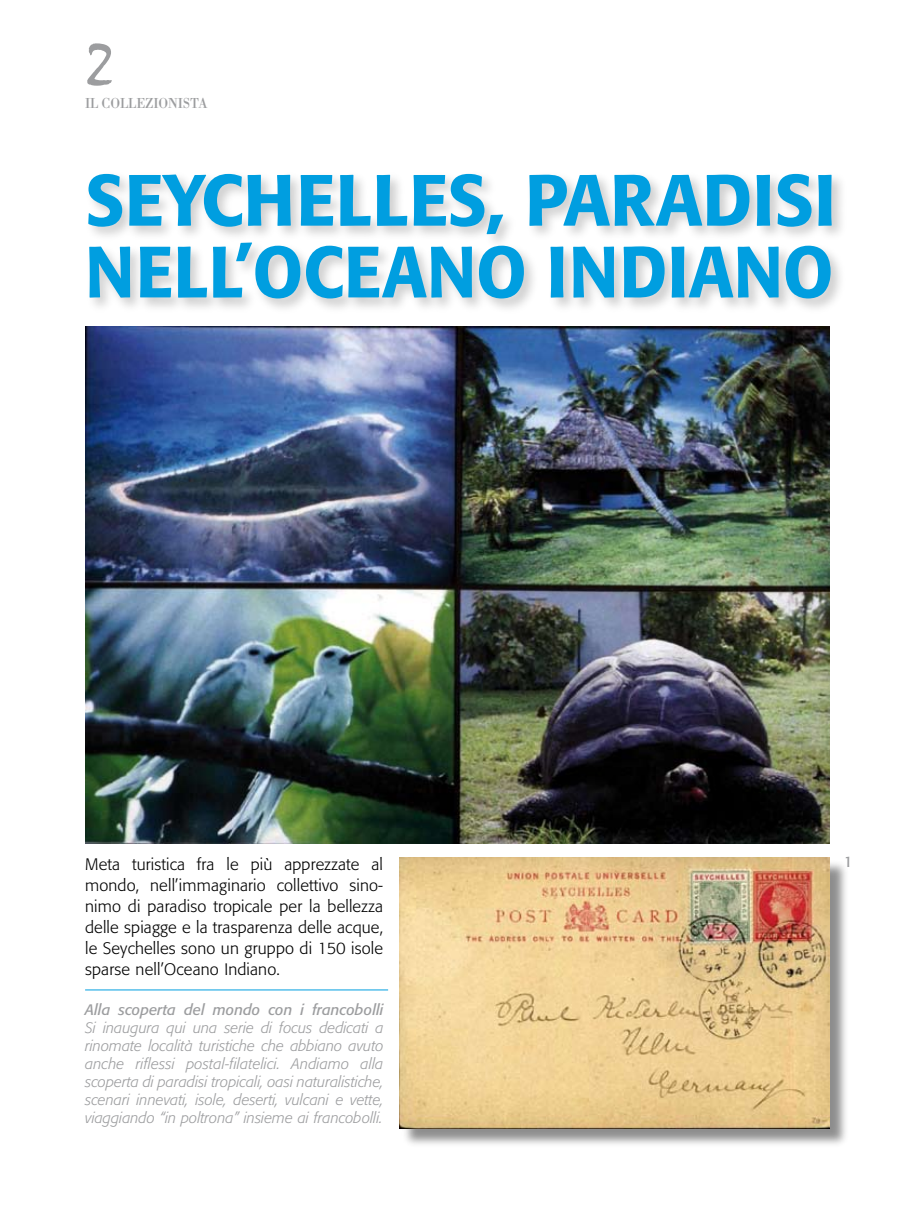
<style>
.page{position:relative;width:915px;height:1212px;background:#fff}
.page>*{position:absolute;margin:0;border:0;box-sizing:border-box;transform-origin:0 0}
.t1{font:500 71.7px/71.7px "Formata";color:#009ee0}
.t2{font:300 16.5px/21px "Formata";letter-spacing:.01em;color:#000;text-align:justify}
.t3{font:italic 300 15px/18px "Formata";color:#9c9d9f;text-align:justify}
.t4{font:italic 15px "Formata";color:#9c9d9f}
.t5{font:15px "Bodoni";letter-spacing:-.01em;color:#9c9d9f;scale:.9 1}
.t6{font:15px "Formata";color:#9c9d9f}
</style>
<div class="page">
<div style="left:84px;top:169px;width:765px;height:147px;background:#000;opacity:.2"></div>
<div style="left:401px;top:859px;width:448px;height:289px;background:#000;opacity:.45"></div>
<img style="left:399px;top:858px;width:430px;height:271px">
<img style="left:85px;top:326px;width:744px;height:517px">
<hr style="left:85px;top:990px;width:303px;height:1px;background:#009ee0">
<p class="t5" style="left:85px;top:94px;width:137px">IL COLLEZIONISTA</p>
<h1 class="t1" style="left:85px;top:164px;width:752px">SEYCHELLES, PARADISI<br>NELL’OCEANO INDIANO</h1>
<p class="t2" style="left:85px;top:854px;width:299px">Meta turistica fra le più apprezzate al mondo, nell’immaginario collettivo sino&shy;nimo di paradiso tropicale per la bellezza delle spiagge e la trasparenza delle acque, le Seychelles sono un gruppo di 150 isole sparse nell’Oceano Indiano.</p>
<p class="t6" style="left:843px;top:852px;width:10px">1</p>
<p class="t4" style="left:85px;top:1001px;width:300px">Alla scoperta del mondo con i francobolli</p>
<p class="t3" style="left:85px;top:1019px;width:300px">Si inaugura qui una serie di focus dedicati a rinomate località turistiche che abbiano avuto anche riflessi postal-filatelici. Andiamo alla scoperta di paradisi tropicali, oasi naturalistiche, scenari innevati, isole, deserti, vulcani e vette, viaggiando “in poltrona” insieme ai francobolli.</p>
</div>
